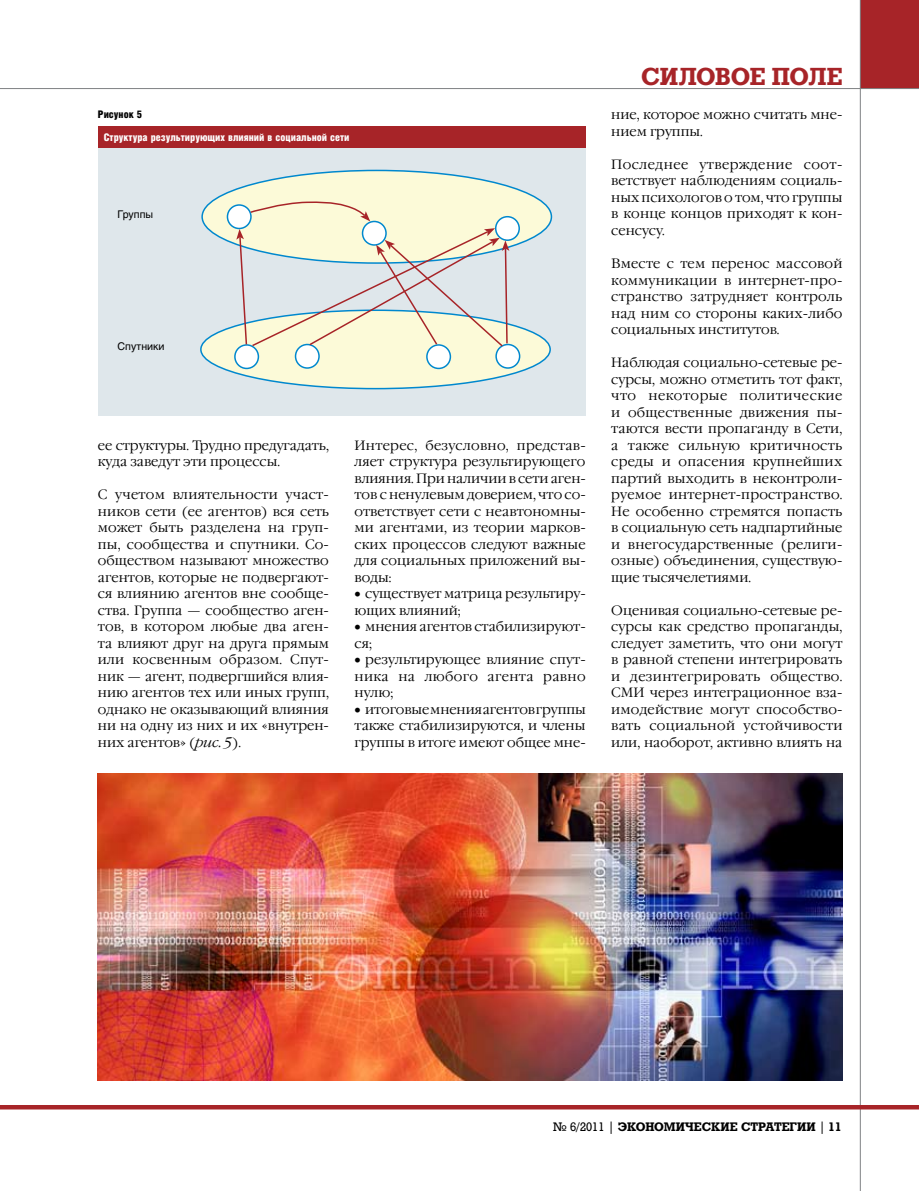
<style>
.page{position:relative;width:919px;height:1191px;background:#fff}
.page>*{position:absolute;margin:0;border:0;box-sizing:border-box;transform-origin:0 0}
.t1{font:700 24px "Rodeo";letter-spacing:-.02em;color:#a72428}
.t2{font:300 13.5px/16.5px "Garamond C";color:#000;text-align:justify}
.t3{font:700 12px "Rodeo";color:#000}
.t4{font:900 10.5px "Helios Cond";color:#fff}
.t5{font:10.5px "Helios";color:#000}
.t6{font:900 10.5px "Helios Cond";color:#000}
.s1{font-style:italic}
.s2{font-weight:400}
</style>
<div class="page">
<div style="left:859px;top:0;width:59px;height:89px;background:#a72428"></div>
<hr style="left:0;top:88px;width:918px;height:1px;background:#808284">
<hr style="left:859px;top:0;width:1px;height:1191px;background:#808284">
<hr style="left:0;top:1105px;width:918px;height:4px;background:#a72428">
<div style="left:98px;top:126px;width:487px;height:289px;background:#dfe7eb"></div>
<div style="left:98px;top:126px;width:487px;height:22px;background:#a72428"></div>
<div style="left:201px;top:310px;width:349px;height:78px;background:#fcfad8;border-radius:50%"></div>
<div style="left:202px;top:170px;width:349px;height:93px;background:#fcfad8;border-radius:50%"></div>
<img style="left:98px;top:773px;width:744px;height:307px">
<div style="left:227px;top:205px;width:24px;height:23px;background:#fff;border-radius:50%"></div>
<div style="left:227px;top:204px;width:25px;height:25px;border:2px solid #0088ce;border-radius:50%"></div>
<svg style="left:362px;top:221px;width:24px;height:24px"></svg>
<div style="left:362px;top:221px;width:25px;height:25px;border:2px solid #0088ce;border-radius:50%"></div>
<div style="left:495px;top:217px;width:24px;height:23px;background:#fff;border-radius:50%"></div>
<div style="left:495px;top:216px;width:25px;height:25px;border:2px solid #0088ce;border-radius:50%"></div>
<div style="left:496px;top:344px;width:23px;height:24px;background:#fff;border-radius:50%"></div>
<div style="left:495px;top:344px;width:25px;height:25px;border:2px solid #0088ce;border-radius:50%"></div>
<div style="left:427px;top:345px;width:23px;height:23px;background:#fff;border-radius:50%"></div>
<div style="left:426px;top:344px;width:25px;height:25px;border:2px solid #0088ce;border-radius:50%"></div>
<div style="left:295px;top:344px;width:24px;height:24px;background:#fff;border-radius:50%"></div>
<div style="left:295px;top:344px;width:25px;height:25px;border:2px solid #0088ce;border-radius:50%"></div>
<div style="left:235px;top:345px;width:23px;height:23px;background:#fff;border-radius:50%"></div>
<div style="left:234px;top:344px;width:25px;height:25px;border:2px solid #0088ce;border-radius:50%"></div>
<svg style="left:249px;top:201px;width:121px;height:20px"></svg>
<svg style="left:236px;top:228px;width:273px;height:120px"></svg>
<p class="t6" style="left:98px;top:109px;width:46px">Рисунок 5</p>
<p class="t4" style="left:104px;top:132px;width:247px">Структура результирующих влияний в социальной сети</p>
<p class="t5" style="left:117px;top:208px;width:37px">Группы</p>
<p class="t5" style="left:117px;top:340px;width:49px">Спутники</p>
<p class="t2" style="left:98px;top:437px;width:233px">ее структуры. Трудно предугадать, куда заведут эти процессы.</p>
<p class="t2" style="left:98px;top:487px;width:233px">С учетом влиятельности участ&shy;ников сети (ее агентов) вся сеть может быть разделена на груп&shy;пы, сообщества и спутники. Со&shy;обществом называют множество агентов, которые не подвергают&shy;ся влиянию агентов вне сообще&shy;ства. Группа — сообщество аген&shy;тов, в котором любые два аген&shy;та влияют друг на друга прямым или косвенным образом. Спут&shy;ник — агент, подвергшийся влия&shy;нию агентов тех или иных групп, однако не оказывающий влияния ни на одну из них и их «внутрен&shy;них агентов» (<span class="s1">рис. 5</span>).</p>
<p class="t2" style="left:354px;top:437px;width:233px">Интерес, безусловно, представ&shy;ляет структура результирующего влияния. При наличии в сети аген&shy;тов с ненулевым доверием, что со&shy;ответствует сети с неавтономны&shy;ми агентами, из теории марков&shy;ских процессов следуют важные для социальных приложений вы&shy;воды:</p>
<p class="t2" style="left:354px;top:586px;width:233px">• существует матрица результиру&shy;ющих влияний;</p>
<p class="t2" style="left:354px;top:619px;width:233px">• мнения агентов стабилизируют&shy;ся;</p>
<p class="t2" style="left:354px;top:652px;width:233px">• результирующее влияние спут&shy;ника на любого агента равно нулю;</p>
<p class="t2" style="left:354px;top:701px;width:233px">• итоговые мнения агентов группы также стабилизируются, и члены группы в итоге имеют общее мне-</p>
<h1 class="t1" style="left:641px;top:62px;width:203px">СИЛОВОЕ ПОЛЕ</h1>
<p class="t2" style="left:611px;top:107px;width:233px">ние, которое можно считать мне&shy;нием группы.</p>
<p class="t2" style="left:611px;top:157px;width:233px">Последнее утверждение соот&shy;ветствует наблюдениям социаль&shy;ных психологов о том, что группы в конце концов приходят к кон&shy;сенсусу.</p>
<p class="t2" style="left:611px;top:256px;width:233px">Вместе с тем перенос массовой коммуникации в интернет-про&shy;странство затрудняет контроль над ним со стороны каких-либо социальных институтов.</p>
<p class="t2" style="left:611px;top:355px;width:233px">Наблюдая социально-сетевые ре&shy;сурсы, можно отметить тот факт, что некоторые политические и общественные движения пы&shy;таются вести пропаганду в Сети, а также сильную критичность среды и опасения крупнейших партий выходить в неконтроли&shy;руемое интернет-пространство.<br>Не особенно стремятся попасть в социальную сеть надпартийные и внегосударственные (религи&shy;озные) объединения, существую&shy;щие тысячелетиями.</p>
<p class="t2" style="left:611px;top:602px;width:233px">Оценивая социально-сетевые ре&shy;сурсы как средство пропаганды, следует заметить, что они могут в равной степени интегрировать и дезинтегрировать общество.<br>СМИ через интеграционное вза&shy;имодействие могут способство&shy;вать социальной устойчивости или, наоборот, активно влиять на</p>
<p class="t3" style="left:553px;top:1119px;width:290px"><span class="s2">№ 6/2011 |</span> ЭКОНОМИЧЕСКИЕ СТРАТЕГИИ <span class="s2">|</span> 11</p>
</div>
